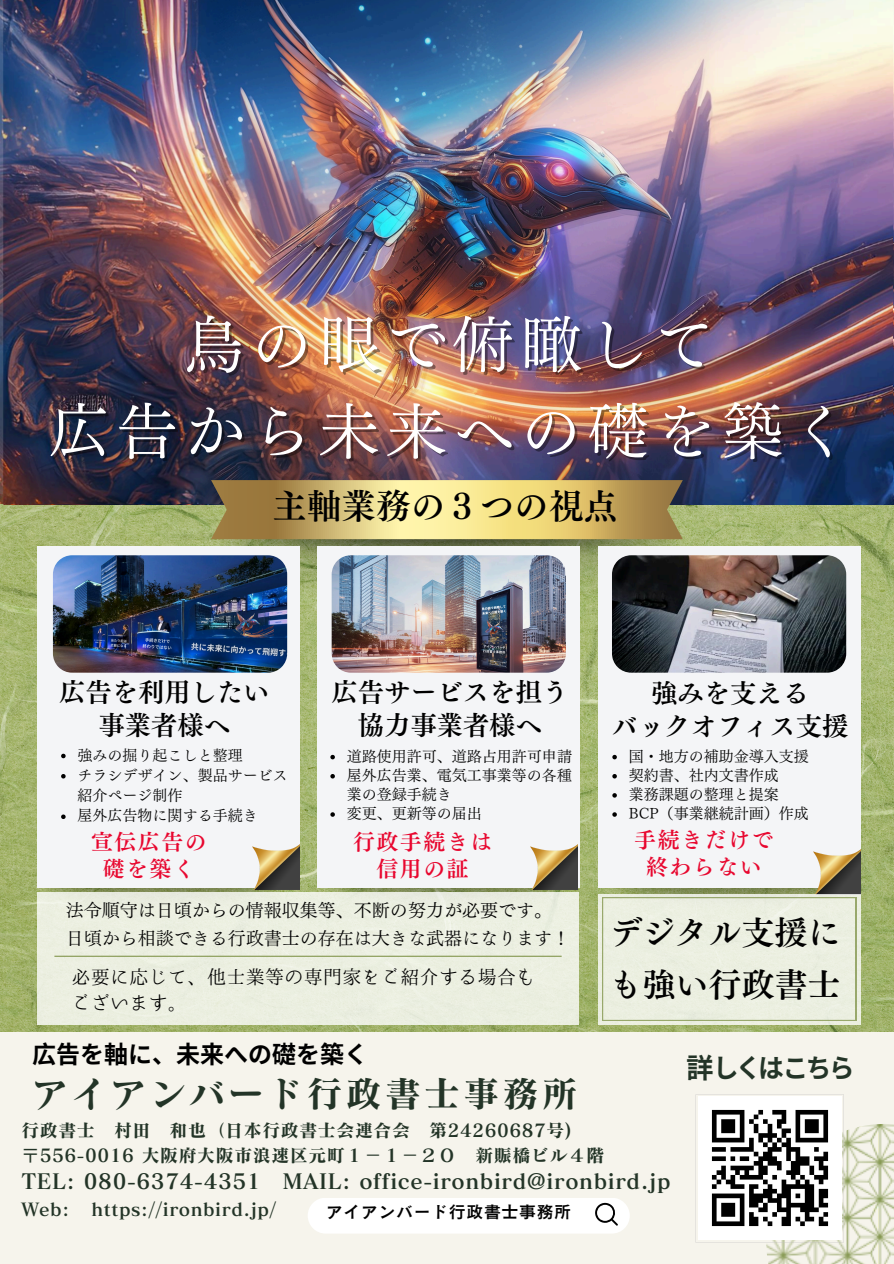
<style>
.page{position:relative;width:894px;height:1264px;background:#fff}
.page>*{position:absolute;margin:0;border:0;box-sizing:border-box;transform-origin:0 0}
.t1{font:61.95px "Canva Tsuku Min Pr 6 N R";letter-spacing:.085em;color:#fff}
.t2{font:36px "Canva Matisse Pro N B";letter-spacing:.09em;color:#233427}
.t3{font:34.5px "Canva Tsuku Min Pr 6 N B";color:#000}
.t4{font:33px "Canva Tsuku Min Pr 6 N B";color:#010101}
.t5{font:27.6px "Gen Seki Gothic TW B";letter-spacing:.03em;color:#233427}
.t6{font:26.25px/32.7px "Canva Tsuku Min Pr 6 N B";color:#000;text-align:center}
.t7{font:700 24px "Noto Sans CJ Ksc";color:#000}
.t8{font:21.75px/27px "Canva Tsuku Min Pr 6 N B";letter-spacing:.075em;color:#e8072f;text-align:center}
.t9{font:21px "Canva Matisse Pro N B";letter-spacing:.03em;color:#233427}
.t10{font:18.9px/25.8px "Harenosora Mincho";letter-spacing:.02em;color:#000}
.t11{font:18px/24.8px "Canva Matisse Pro N B";letter-spacing:.03em;color:#233427}
.t12{font:18px "Canva Tsuku Min Pr 6 N R";color:#010101}
.t13{font:16.8px "Canva Cezanne Pro N DB";letter-spacing:.04em;color:#000}
.t14{font:15px/19.2px "Canva Tsuku Min Pr 6 N R";color:#000}
.s1{color:rgb(0 0 0/.4)}
</style>
<div class="page">
<div style="left:0;top:1030px;width:893px;height:233px;background:#f6f4ec"></div>
<img style="left:0;top:503px;width:893px;height:528px">
<img style="left:213px;top:533px;width:472px;height:77px">
<img style="left:598px;top:844px;width:263px;height:69px">
<img style="left:315px;top:844px;width:262px;height:48px">
<div style="left:317px;top:546px;width:263px;height:342px;background:#f4f5f7"></div>
<img style="left:32px;top:844px;width:262px;height:69px">
<div style="left:37px;top:546px;width:263px;height:342px;background:#f4f5f7"></div>
<div style="left:597px;top:546px;width:263px;height:342px;background:#f4f5f7"></div>
<img style="left:252px;top:845px;width:47px;height:44px">
<img style="left:530px;top:845px;width:47px;height:44px">
<img style="left:812px;top:850px;width:48px;height:43px">
<div style="left:37px;top:892px;width:541px;height:132px;background:#ebefe1"></div>
<svg style="left:597px;top:893px;width:263px;height:131px;background:#d2d8be"></svg>
<div style="left:602px;top:897px;width:253px;height:123px;background:#ebefe1"></div>
<hr style="left:54px;top:955px;width:507px;height:1px;background:#84974f">
<img style="left:0;top:0;width:891px;height:503px">
<svg style="left:211px;top:480px;width:471px;height:59px;background:#d0b971"></svg>
<div style="left:307px;top:1197px;width:322px;height:36px;background:#fff;border-radius:18px"></div>
<svg style="left:595px;top:1202px;width:22px;height:23px"></svg>
<img style="left:53px;top:555px;width:234px;height:117px">
<svg style="left:330px;top:755px;width:5px;height:4px"></svg>
<svg style="left:330px;top:774px;width:5px;height:4px"></svg>
<svg style="left:330px;top:812px;width:5px;height:4px"></svg>
<svg style="left:61px;top:753px;width:5px;height:5px"></svg>
<svg style="left:61px;top:774px;width:5px;height:4px"></svg>
<svg style="left:61px;top:814px;width:5px;height:5px"></svg>
<svg style="left:612px;top:755px;width:4px;height:4px"></svg>
<svg style="left:612px;top:774px;width:4px;height:4px"></svg>
<svg style="left:612px;top:793px;width:4px;height:4px"></svg>
<svg style="left:612px;top:812px;width:4px;height:4px"></svg>
<img style="left:331px;top:555px;width:234px;height:117px">
<img style="left:612px;top:555px;width:234px;height:117px">
<svg style="left:695px;top:1094px;width:198px;height:169px"></svg>
<h3 class="t1" style="left:186px;top:313px;width:531px"><span class="s1">鳥</span>の眼で俯瞰して</h3>
<p class="t1" style="left:49px;top:400px;width:803px">広告から未来への礎を築く</p>
<p class="t3" style="left:272px;top:488px;width:347px">主軸業務の３つの視点</p>
<p class="t6" style="left:59px;top:676px;width:212px">広告を利用したい事業者様へ</p>
<h4 class="t6" style="left:611px;top:676px;width:238px">強みを支える<br>バックオフィス支援</h4>
<p class="t14" style="left:347px;top:746px;width:226px">道路使用許可、道路占用許可申請</p>
<h4 class="t14" style="left:347px;top:765px;width:226px">屋外広告業、電気工事業等の各種業の登録手続き</h4>
<h3 class="t14" style="left:347px;top:803px;width:136px">変更、更新等の届出</h3>
<h2 class="t6" style="left:331px;top:676px;width:238px">広告サービスを担う協力事業者様へ</h2>
<p class="t14" style="left:78px;top:745px;width:166px">強みの掘り起こしと整理</p>
<p class="t14" style="left:78px;top:765px;width:211px;line-height:20.2px">チラシデザイン、製品サービス紹介ページ制作</p>
<p class="t14" style="left:78px;top:806px;width:181px">屋外広告物に関する手続き</p>
<p class="t14" style="left:628px;top:746px;width:181px">国・地方の補助金導入支援</p>
<p class="t14" style="left:628px;top:765px;width:151px">契約書、社内文書作成</p>
<p class="t14" style="left:628px;top:784px;width:151px">業務課題の整理と提案</p>
<p class="t14" style="left:628px;top:803px;width:181px">BCP（事業継続計画）作成</p>
<p class="t8" style="left:91px;top:828px;width:117px">宣伝広告の礎を築く</p>
<p class="t8" style="left:353px;top:828px;width:140px">行政手続きは信用の証</p>
<h4 class="t8" style="left:634px;top:826px;width:140px">手続きだけで終わらない</h4>
<p class="t12" style="left:66px;top:901px;width:488px">法令順守は日頃からの情報収集等、不断の努力が必要です。</p>
<p class="t12" style="left:66px;top:929px;width:506px">日頃から相談できる行政書士の存在は大きな武器になります！</p>
<p class="t4" style="left:609px;top:915px;width:232px">デジタル支援に</p>
<h6 class="t10" style="left:72px;top:964px;width:465px">必要に応じて、他士業等の専門家をご紹介する場合もございます。</h6>
<p class="t4" style="left:609px;top:967px;width:229px">も強い行政書士</p>
<p class="t7" style="left:32px;top:1035px;width:337px">広告を軸に、未来への礎を築く</p>
<h4 class="t2" style="left:32px;top:1075px;width:547px">アイアンバード行政書士事務所</h4>
<p class="t11" style="left:21px;top:1117px;width:584px;text-indent:148px">和也（日本行政書士会連合会 第24260687号)〒556-0016 大阪府大阪市浪速区元町１－１－２０ 新賑橋ビル４階</p>
<p class="t9" style="left:21px;top:1170px;width:650px">TEL: 080-6374-4351 MAIL: office-ironbird@ironbird.jp</p>
<p class="t11" style="left:21px;top:1196px;width:256px">Web: https://ironbird.jp/</p>
<p class="t13" style="left:326px;top:1203px;width:246px">アイアンバード行政書士事務所</p>
<p class="t11" style="left:21px;top:1117px;width:126px">行政書士 村田</p>
<p class="t5" style="left:685px;top:1053px;width:169px">詳しくはこちら</p>
</div>
